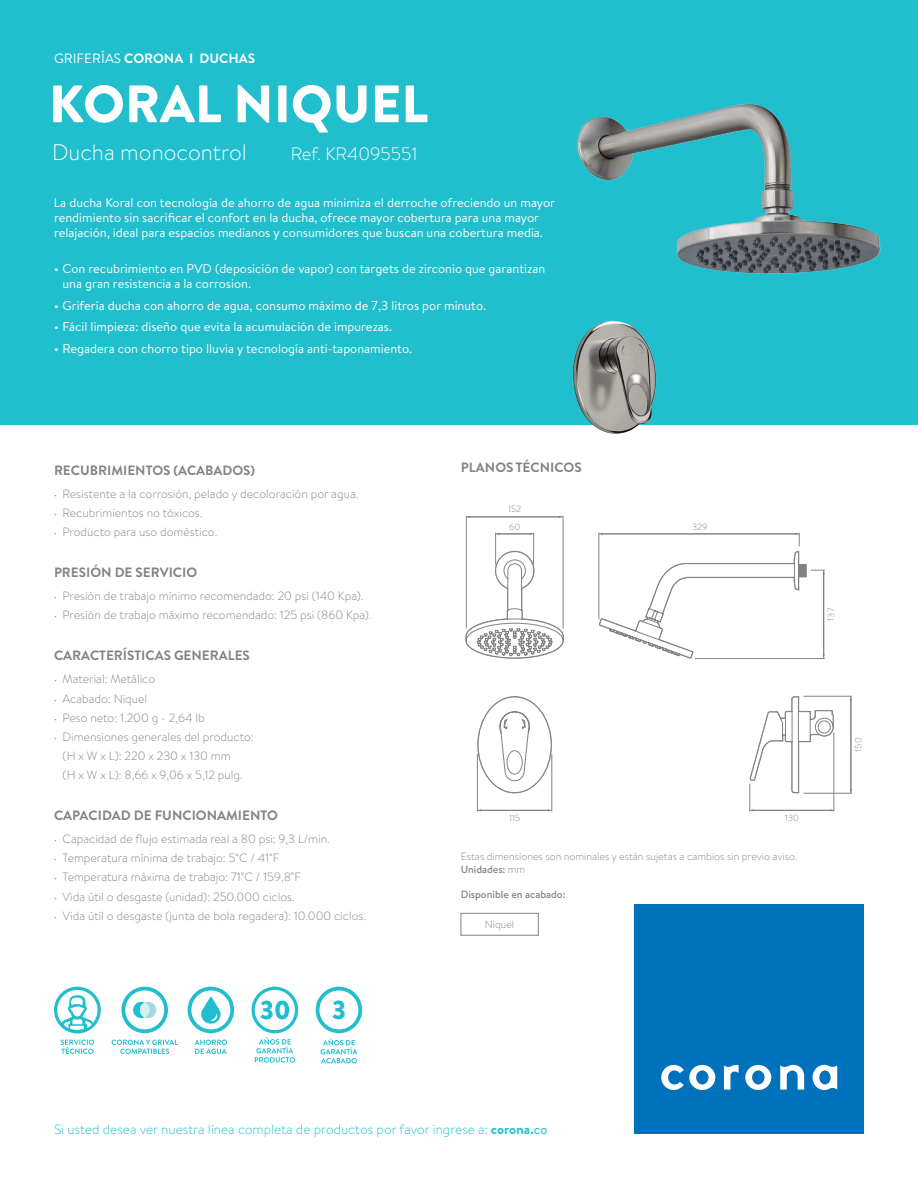
<style>
.page{position:relative;width:918px;height:1188px;background:#fff}
.page>*{position:absolute;margin:0;border:0;box-sizing:border-box;transform-origin:0 0}
.t1{font:900 52.5px "Brandon Grotesque";color:#fff}
.t2{font:900 27px "Brandon Grotesque";color:#21bece}
.t3{font:300 22.5px "Brandon Text";color:#fff}
.t4{font:300 18px "Brandon Text";color:#fff}
.t5{font:700 13.5px "Brandon Grotesque";color:#808285}
.t6{font:300 13.5px "Brandon Text";color:#21bece}
.t7{font:700 13.5px "Brandon Grotesque";color:#fff}
.t8{font:12.75px/15px "Brandon Text";color:#fff}
.t9{font:300 12px/19.2px "Brandon Text";color:#808285}
.t10{font:300 10.5px/12.6px "Brandon Text";color:#808285}
.t11{font:500 10.5px "Brandon Text";color:#808285}
.t12{font:300 9px/17.1px "Brandon Text";color:#808285}
.s1{font-weight:400}
.s2{font-size:9px}
.s3{font-weight:500}
.s4{font-family:"Brandon Grotesque";font-weight:700;font-size:15px}
.s5{font-family:"Brandon Grotesque";font-weight:400;font-size:15px}
</style>
<div class="page">
<div style="left:635px;top:904px;width:229px;height:230px;background:#0072bc"></div>
<svg style="left:661px;top:1065px;width:54px;height:25px"></svg>
<svg style="left:745px;top:1065px;width:26px;height:25px"></svg>
<svg style="left:780px;top:1065px;width:24px;height:25px"></svg>
<svg style="left:813px;top:1065px;width:24px;height:25px"></svg>
<svg style="left:724px;top:1065px;width:15px;height:25px"></svg>
<div style="left:0;top:0;width:918px;height:424px;background:#21bece"></div>
<svg style="left:54px;top:987px;width:47px;height:46px"></svg>
<svg style="left:61px;top:1040px;width:33px;height:14px"></svg>
<svg style="left:195px;top:1040px;width:32px;height:14px"></svg>
<svg style="left:188px;top:987px;width:46px;height:46px"></svg>
<svg style="left:112px;top:1040px;width:66px;height:14px"></svg>
<svg style="left:121px;top:987px;width:47px;height:46px"></svg>
<svg style="left:252px;top:987px;width:46px;height:76px"></svg>
<svg style="left:316px;top:987px;width:46px;height:76px"></svg>
<div style="left:461px;top:913px;width:78px;height:22px;border:1px solid #808285"></div>
<hr style="left:499px;top:534px;width:31px;height:1px;background:#808285">
<hr style="left:470px;top:517px;width:90px;height:1px;background:#808285">
<hr style="left:481px;top:810px;width:67px;height:1px;background:#808285">
<hr style="left:851px;top:700px;width:1px;height:90px;background:#808285">
<svg style="left:477px;top:696px;width:75px;height:97px"></svg>
<svg style="left:465px;top:551px;width:99px;height:108px"></svg>
<hr style="left:466px;top:516px;width:1px;height:112px;background:#808285">
<hr style="left:495px;top:533px;width:1px;height:32px;background:#808285">
<hr style="left:533px;top:533px;width:1px;height:32px;background:#808285">
<svg style="left:599px;top:533px;width:226px;height:126px"></svg>
<hr style="left:563px;top:516px;width:1px;height:112px;background:#808285">
<hr style="left:552px;top:754px;width:1px;height:57px;background:#808285">
<svg style="left:749px;top:696px;width:85px;height:116px"></svg>
<hr style="left:803px;top:696px;width:49px;height:1px;background:#808285">
<hr style="left:803px;top:793px;width:49px;height:1px;background:#808285">
<hr style="left:834px;top:732px;width:1px;height:80px;background:#808285">
<hr style="left:477px;top:754px;width:1px;height:57px;background:#808285">
<hr style="left:695px;top:658px;width:130px;height:1px;background:#808285">
<img style="left:561px;top:103px;width:330px;height:331px">
<p class="t7" style="left:54px;top:51px;width:203px"><span class="s1">GRIFERÍAS</span> CORONA I DUCHAS</p>
<h1 class="t1" style="left:49px;top:85px;width:381px">KORAL NIQUEL</h1>
<h3 class="t3" style="left:52px;top:143px;width:196px">Ducha monocontrol</h3>
<h3 class="t4" style="left:291px;top:147px;width:128px">Ref. KR4095551</h3>
<p class="t8" style="left:54px;top:197px;width:503px">La ducha Koral con tecnología de ahorro de agua minimiza el derroche ofreciendo un mayor rendimiento sin sacrificar el confort en la ducha, ofrece mayor cobertura para una mayor relajación, ideal para espacios medianos y consumidores que buscan una cobertura media.</p>
<p class="t8" style="left:63px;top:263px;width:484px;text-indent:-9px">• Con recubrimiento en PVD (deposición de vapor) con targets de zirconio que garantizan una gran resistencia a la corrosion.</p>
<p class="t8" style="left:54px;top:299px;width:434px">• Grifería ducha con ahorro de agua, consumo máximo de 7,3 litros por minuto.</p>
<p class="t8" style="left:54px;top:321px;width:340px">• Fácil limpieza: diseño que evita la acumulación de impurezas.</p>
<p class="t8" style="left:54px;top:342px;width:360px">• Regadera con chorro tipo lluvia y tecnología anti-taponamiento.</p>
<p class="t5" style="left:54px;top:462px;width:203px">RECUBRIMIENTOS (ACABADOS)</p>
<p class="t9" style="left:54px;top:486px;width:306px"><span class="s2">•</span> Resistente a la corrosión, pelado y decoloración por agua.</p>
<p class="t9" style="left:54px;top:505px;width:150px"><span class="s2">•</span> Recubrimientos no tóxicos.</p>
<p class="t9" style="left:54px;top:524px;width:165px"><span class="s2">•</span> Producto para uso doméstico.</p>
<p class="t5" style="left:54px;top:565px;width:145px">PRESIÓN DE SERVICIO</p>
<p class="t9" style="left:54px;top:588px;width:311px"><span class="s2">•</span> Presión de trabajo mínimo recomendado: 20 psi (140 Kpa).</p>
<p class="t9" style="left:54px;top:607px;width:319px"><span class="s2">•</span> Presión de trabajo máximo recomendado: 125 psi (860 Kpa).</p>
<p class="t5" style="left:54px;top:648px;width:197px">CARACTERÍSTICAS GENERALES</p>
<p class="t9" style="left:54px;top:671px;width:103px"><span class="s2">•</span> Material: Metálico</p>
<p class="t9" style="left:54px;top:690px;width:95px"><span class="s2">•</span> Acabado: Niquel</p>
<p class="t9" style="left:54px;top:709px;width:152px"><span class="s2">•</span> Peso neto: 1.200 g - 2,64 lb</p>
<p class="t9" style="left:63px;top:728px;width:193px;text-indent:-9px"><span class="s2">•</span> Dimensiones generales del producto: (H x W x L): 220 x 230 x 130 mm<br>(H x W x L): 8,66 x 9,06 x 5,12 pulg.</p>
<p class="t5" style="left:54px;top:807px;width:225px">CAPACIDAD DE FUNCIONAMIENTO</p>
<p class="t9" style="left:54px;top:831px;width:277px"><span class="s2">•</span> Capacidad de flujo estimada real a 80 psi: 9,3 L/min.</p>
<p class="t9" style="left:54px;top:850px;width:227px"><span class="s2">•</span> Temperatura mínima de trabajo: 5˚C / 41˚F</p>
<p class="t9" style="left:54px;top:869px;width:249px"><span class="s2">•</span> Temperatura máxima de trabajo: 71˚C / 159,8˚F</p>
<p class="t9" style="left:54px;top:888px;width:242px"><span class="s2">•</span> Vida útil o desgaste (unidad): 250.000 ciclos.</p>
<p class="t9" style="left:54px;top:907px;width:314px"><span class="s2">•</span> Vida útil o desgaste (junta de bola regadera): 10.000 ciclos.</p>
<h2 class="t2" style="left:332px;top:1000px;width:15px">3</h2>
<p class="t5" style="left:461px;top:460px;width:122px">PLANOS TÉCNICOS</p>
<p class="t12" style="left:508px;top:502px;width:15px">152<br>60</p>
<p class="t12" style="left:692px;top:519px;width:17px">329</p>
<p class="t12" style="left:824px;top:621px;width:14px;rotate:-90deg">137</p>
<p class="t12" style="left:509px;top:810px;width:13px">115</p>
<p class="t12" style="left:785px;top:810px;width:15px">130</p>
<p class="t10" style="left:461px;top:851px;width:338px">Estas dimensiones son nominales y están sujetas a cambios sin previo aviso.<br><span class="s3">Unidades:</span> mm</p>
<p class="t11" style="left:461px;top:891px;width:106px">Disponible en acabado:</p>
<p class="t10" style="left:485px;top:919px;width:31px">Niquel</p>
<p class="t12" style="left:851px;top:752px;width:15px;rotate:-90deg">150</p>
<p class="t6" style="left:54px;top:1124px;width:495px">Si usted desea ver nuestra línea completa de productos por favor ingrese a: <span class="s4">corona.</span><span class="s5">co</span></p>
</div>
